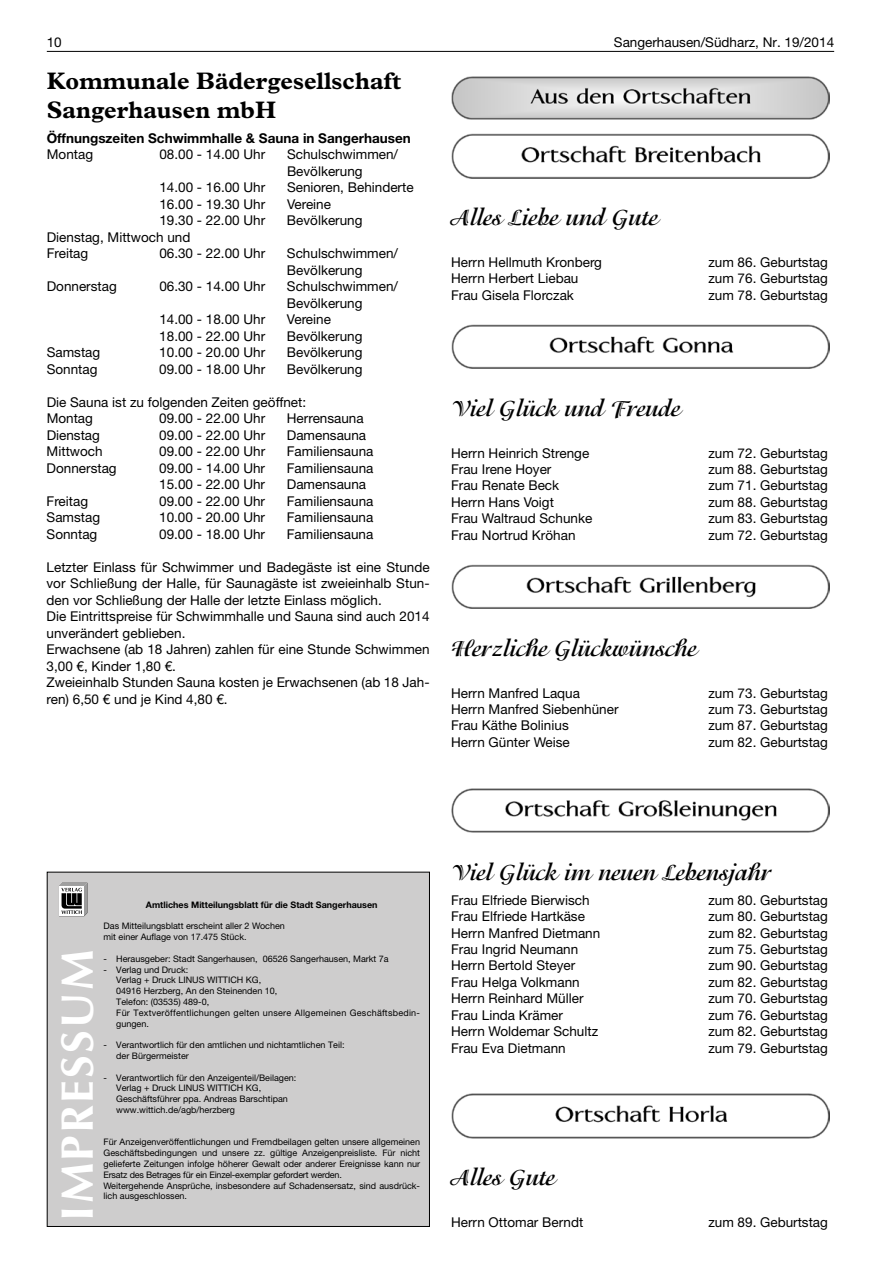
<style>
.page{position:relative;width:881px;height:1263px;background:#fff}
.page>*{position:absolute;margin:0;border:0;box-sizing:border-box;transform-origin:0 0}
.t1{font:700 45.45px "Optima LT";letter-spacing:.05em;color:#fff}
.t2{font:700 24px "Isadora";color:#000}
.t3{font:700 24px/29.1px "Plantin";color:#000}
.t4{font:13.5px/16.5px "Helvetica Neue LT";color:#000}
.t5{font:700 13.5px "Helvetica Neue LT";color:#000}
.t6{font:9px/10.8px "Helvetica Neue LT";color:#000}
.t7{font:700 9px "Helvetica Neue LT";color:#000}
</style>
<div class="page">
<hr style="left:47px;top:51px;width:786px;height:1px;background:#000">
<img style="left:451px;top:76px;width:378px;height:43px">
<svg style="left:466px;top:133px;width:349px;height:46px"></svg>
<img style="left:451px;top:134px;width:378px;height:44px">
<img style="left:451px;top:325px;width:378px;height:44px">
<img style="left:451px;top:565px;width:378px;height:44px">
<img style="left:451px;top:788px;width:378px;height:44px">
<svg style="left:467px;top:1093px;width:347px;height:46px"></svg>
<img style="left:451px;top:1094px;width:378px;height:44px">
<div style="left:47px;top:872px;width:382px;height:355px;background:#cecdcd"></div>
<svg style="left:59px;top:883px;width:28px;height:33px"></svg>
<p class="t4" style="left:47px;top:34px;width:17px">10</p>
<p class="t4" style="left:613px;top:34px;width:222px">Sangerhausen/Südharz, Nr. 19/2014</p>
<h2 class="t3" style="left:47px;top:66px;width:355px">Kommunale Bädergesellschaft<br>Sangerhausen mbH</h2>
<p class="t5" style="left:47px;top:130px;width:365px">Öffnungszeiten Schwimmhalle &amp; Sauna in Sangerhausen</p>
<p class="t4" style="left:47px;top:146px;width:48px">Montag</p>
<p class="t4" style="left:159px;top:146px;width:107px">08.00 - 14.00 Uhr</p>
<p class="t4" style="left:287px;top:146px;width:113px">Schulschwimmen/<br>Bevölkerung</p>
<p class="t4" style="left:159px;top:179px;width:107px">14.00 - 16.00 Uhr</p>
<p class="t4" style="left:287px;top:179px;width:128px">Senioren, Behinderte</p>
<p class="t4" style="left:159px;top:196px;width:107px">16.00 - 19.30 Uhr</p>
<p class="t4" style="left:287px;top:196px;width:46px">Vereine</p>
<p class="t4" style="left:159px;top:212px;width:107px">19.30 - 22.00 Uhr</p>
<p class="t4" style="left:287px;top:212px;width:77px">Bevölkerung</p>
<p class="t4" style="left:47px;top:229px;width:145px">Dienstag, Mittwoch und<br>Freitag</p>
<h2 class="t2" style="left:451px;top:204px;width:208px">Alles Liebe und Gute</h2>
<p class="t4" style="left:451px;top:254px;width:152px">Herrn Hellmuth Kronberg</p>
<p class="t4" style="left:708px;top:254px;width:121px">zum 86. Geburtstag</p>
<p class="t4" style="left:451px;top:270px;width:129px">Herrn Herbert Liebau</p>
<p class="t4" style="left:708px;top:270px;width:121px">zum 76. Geburtstag</p>
<p class="t4" style="left:451px;top:286px;width:124px">Frau Gisela Florczak</p>
<p class="t4" style="left:708px;top:286px;width:121px">zum 78. Geburtstag</p>
<p class="t4" style="left:159px;top:245px;width:107px">06.30 - 22.00 Uhr</p>
<p class="t4" style="left:287px;top:245px;width:113px">Schulschwimmen/<br>Bevölkerung</p>
<p class="t4" style="left:47px;top:278px;width:72px">Donnerstag</p>
<p class="t4" style="left:159px;top:278px;width:107px">06.30 - 14.00 Uhr</p>
<p class="t4" style="left:287px;top:278px;width:113px">Schulschwimmen/<br>Bevölkerung</p>
<p class="t4" style="left:159px;top:311px;width:107px">14.00 - 18.00 Uhr</p>
<p class="t4" style="left:287px;top:311px;width:46px">Vereine</p>
<p class="t4" style="left:159px;top:328px;width:107px">18.00 - 22.00 Uhr</p>
<p class="t4" style="left:287px;top:328px;width:77px">Bevölkerung</p>
<p class="t4" style="left:47px;top:344px;width:55px">Samstag</p>
<p class="t4" style="left:159px;top:344px;width:107px">10.00 - 20.00 Uhr</p>
<p class="t4" style="left:287px;top:344px;width:77px">Bevölkerung</p>
<p class="t4" style="left:47px;top:361px;width:52px">Sonntag</p>
<p class="t4" style="left:159px;top:361px;width:107px">09.00 - 18.00 Uhr</p>
<p class="t4" style="left:287px;top:361px;width:77px">Bevölkerung</p>
<p class="t4" style="left:47px;top:394px;width:261px">Die Sauna ist zu folgenden Zeiten geöffnet:<br>Montag</p>
<h2 class="t2" style="left:451px;top:395px;width:230px">Viel Glück und Freude</h2>
<p class="t4" style="left:451px;top:444px;width:139px">Herrn Heinrich Strenge</p>
<p class="t4" style="left:708px;top:444px;width:121px">zum 72. Geburtstag</p>
<p class="t4" style="left:451px;top:461px;width:102px">Frau Irene Hoyer</p>
<p class="t4" style="left:708px;top:461px;width:121px">zum 88. Geburtstag</p>
<p class="t4" style="left:451px;top:477px;width:110px">Frau Renate Beck</p>
<p class="t4" style="left:708px;top:477px;width:121px">zum 71. Geburtstag</p>
<p class="t4" style="left:451px;top:494px;width:104px">Herrn Hans Voigt</p>
<p class="t4" style="left:708px;top:494px;width:121px">zum 88. Geburtstag</p>
<p class="t4" style="left:451px;top:510px;width:143px">Frau Waltraud Schunke</p>
<p class="t4" style="left:708px;top:510px;width:121px">zum 83. Geburtstag</p>
<p class="t4" style="left:451px;top:526px;width:126px">Frau Nortrud Kröhan</p>
<p class="t4" style="left:708px;top:526px;width:121px">zum 72. Geburtstag</p>
<p class="t4" style="left:159px;top:410px;width:107px">09.00 - 22.00 Uhr</p>
<p class="t4" style="left:287px;top:410px;width:78px">Herrensauna</p>
<p class="t4" style="left:47px;top:427px;width:55px">Dienstag</p>
<p class="t4" style="left:159px;top:427px;width:107px">09.00 - 22.00 Uhr</p>
<p class="t4" style="left:287px;top:427px;width:81px">Damensauna</p>
<p class="t4" style="left:47px;top:443px;width:57px">Mittwoch</p>
<p class="t4" style="left:159px;top:443px;width:107px">09.00 - 22.00 Uhr</p>
<p class="t4" style="left:287px;top:443px;width:88px">Familiensauna</p>
<p class="t4" style="left:47px;top:460px;width:72px">Donnerstag</p>
<p class="t4" style="left:159px;top:460px;width:107px">09.00 - 14.00 Uhr</p>
<p class="t4" style="left:287px;top:460px;width:88px">Familiensauna</p>
<p class="t4" style="left:159px;top:476px;width:107px">15.00 - 22.00 Uhr</p>
<p class="t4" style="left:287px;top:476px;width:81px">Damensauna</p>
<p class="t4" style="left:47px;top:493px;width:43px">Freitag</p>
<p class="t4" style="left:159px;top:493px;width:107px">09.00 - 22.00 Uhr</p>
<p class="t4" style="left:287px;top:493px;width:88px">Familiensauna</p>
<p class="t4" style="left:47px;top:509px;width:55px">Samstag</p>
<p class="t4" style="left:159px;top:509px;width:107px">10.00 - 20.00 Uhr</p>
<p class="t4" style="left:287px;top:509px;width:88px">Familiensauna</p>
<p class="t4" style="left:47px;top:526px;width:52px">Sonntag</p>
<p class="t4" style="left:159px;top:526px;width:107px">09.00 - 18.00 Uhr</p>
<p class="t4" style="left:287px;top:526px;width:88px">Familiensauna</p>
<p class="t4" style="left:47px;top:559px;width:384px">Letzter Einlass für Schwimmer und Badegäste ist eine Stunde vor Schließung der Halle, für Saunagäste ist zweieinhalb Stun&shy;den vor Schließung der Halle der letzte Einlass möglich.<br>Die Eintrittspreise für Schwimmhalle und Sauna sind auch 2014 unverändert geblieben.<br>Erwachsene (ab 18 Jahren) zahlen für eine Stunde Schwimmen 3,00 €, Kinder 1,80 €.<br>Zweieinhalb Stunden Sauna kosten je Erwachsenen (ab 18 Jah&shy;ren) 6,50 € und je Kind 4,80 €.</p>
<h2 class="t2" style="left:451px;top:635px;width:247px">Herzliche Glückwünsche</h2>
<p class="t4" style="left:451px;top:684px;width:130px">Herrn Manfred Laqua</p>
<p class="t4" style="left:708px;top:684px;width:121px">zum 73. Geburtstag</p>
<p class="t4" style="left:451px;top:701px;width:169px">Herrn Manfred Siebenhüner</p>
<p class="t4" style="left:708px;top:701px;width:121px">zum 73. Geburtstag</p>
<p class="t4" style="left:451px;top:717px;width:119px">Frau Käthe Bolinius</p>
<p class="t4" style="left:708px;top:717px;width:121px">zum 87. Geburtstag</p>
<p class="t4" style="left:451px;top:734px;width:120px">Herrn Günter Weise</p>
<p class="t4" style="left:708px;top:734px;width:121px">zum 82. Geburtstag</p>
<h1 class="t1" style="left:51px;top:1221px;width:273px;rotate:-90deg">IMPRESSUM</h1>
<p class="t7" style="left:146px;top:899px;width:233px">Amtliches Mitteilungsblatt für die Stadt Sangerhausen</p>
<p class="t6" style="left:103px;top:920px;width:183px">Das Mitteilungsblatt erscheint aller 2 Wochen mit einer Auflage von 17.475 Stück.</p>
<p class="t6" style="left:103px;top:953px;width:286px">- Herausgeber: Stadt Sangerhausen, 06526 Sangerhausen, Markt 7a</p>
<p class="t6" style="left:116px;top:964px;width:305px;text-indent:-13px">- Verlag und Druck:<br>Verlag + Druck LINUS WITTICH KG,<br>04916 Herzberg, An den Steinenden 10,<br>Telefon: (03535) 489-0,<br>Für Textveröffentlichungen gelten unsere Allgemeinen Geschäftsbedin&shy;gungen.</p>
<p class="t6" style="left:116px;top:1039px;width:230px;text-indent:-13px">- Verantwortlich für den amtlichen und nichtamtlichen Teil: der Bürgermeister</p>
<p class="t6" style="left:116px;top:1072px;width:181px;text-indent:-13px">- Verantwortlich für den Anzeigenteil/Beilagen:<br>Verlag + Druck LINUS WITTICH KG, Geschäftsführer ppa. Andreas Barschtipan www.wittich.de/agb/herzberg</p>
<p class="t6" style="left:103px;top:1136px;width:318px">Für Anzeigenveröffentlichungen und Fremdbeilagen gelten unsere allgemeinen Geschäftsbedingungen und unsere zz. gültige Anzeigenpreisliste. Für nicht gelieferte Zeitungen infolge höherer Gewalt oder anderer Ereignisse kann nur Ersatz des Betrages für ein Einzel-exemplar gefordert werden.<br>Weitergehende Ansprüche, insbesondere auf Schadensersatz, sind ausdrück&shy;lich ausgeschlossen.</p>
<h2 class="t2" style="left:451px;top:858px;width:321px">Viel Glück im neuen Lebensjahr</h2>
<p class="t4" style="left:451px;top:891px;width:140px">Frau Elfriede Bierwisch</p>
<p class="t4" style="left:708px;top:891px;width:121px">zum 80. Geburtstag</p>
<p class="t4" style="left:451px;top:908px;width:135px">Frau Elfriede Hartkäse</p>
<p class="t4" style="left:708px;top:908px;width:121px">zum 80. Geburtstag</p>
<p class="t4" style="left:451px;top:924px;width:151px">Herrn Manfred Dietmann</p>
<p class="t4" style="left:708px;top:924px;width:121px">zum 82. Geburtstag</p>
<p class="t4" style="left:451px;top:941px;width:129px">Frau Ingrid Neumann</p>
<p class="t4" style="left:708px;top:941px;width:121px">zum 75. Geburtstag</p>
<p class="t4" style="left:451px;top:957px;width:125px">Herrn Bertold Steyer</p>
<p class="t4" style="left:708px;top:957px;width:121px">zum 90. Geburtstag</p>
<p class="t4" style="left:451px;top:973px;width:130px">Frau Helga Volkmann</p>
<p class="t4" style="left:708px;top:973px;width:121px">zum 82. Geburtstag</p>
<p class="t4" style="left:451px;top:990px;width:134px">Herrn Reinhard Müller</p>
<p class="t4" style="left:708px;top:990px;width:121px">zum 70. Geburtstag</p>
<p class="t4" style="left:451px;top:1006px;width:113px">Frau Linda Krämer</p>
<p class="t4" style="left:708px;top:1006px;width:121px">zum 76. Geburtstag</p>
<p class="t4" style="left:451px;top:1023px;width:148px">Herrn Woldemar Schultz</p>
<p class="t4" style="left:708px;top:1023px;width:121px">zum 82. Geburtstag</p>
<p class="t4" style="left:451px;top:1039px;width:116px">Frau Eva Dietmann</p>
<p class="t4" style="left:708px;top:1039px;width:121px">zum 79. Geburtstag</p>
<h2 class="t2" style="left:451px;top:1164px;width:105px">Alles Gute</h2>
<p class="t4" style="left:451px;top:1213px;width:134px">Herrn Ottomar Berndt</p>
<p class="t4" style="left:708px;top:1213px;width:121px">zum 89. Geburtstag</p>
</div>
